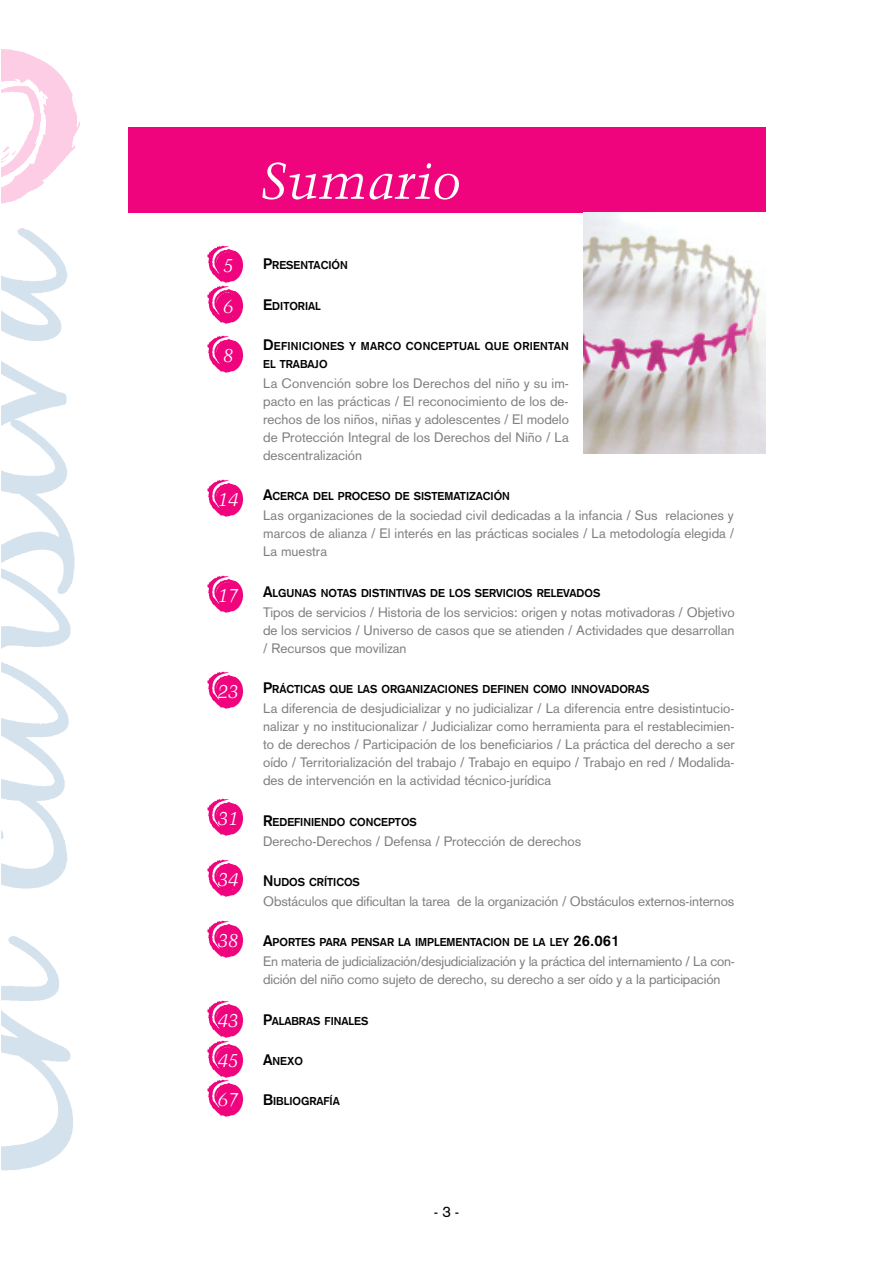
<style>
.page{position:relative;width:893px;height:1263px;background:#fff}
.page>*{position:absolute;margin:0;border:0;box-sizing:border-box;transform-origin:0 0}
.t1{font:italic 51px "Trump Mediaeval";color:#fff}
.t2{font:italic 18.45px/39.5px "Trump Mediaeval";color:#fff}
.t3{font:15px "Akzidenz Grotesk";color:#000}
.t4{font:13.5px/18px "Akzidenz Grotesk";color:#808080;text-align:justify}
.t5{font:13.5px/18px "Akzidenz Grotesk";letter-spacing:-.02em;color:#808080}
.t6{font:700 11.25px "Akzidenz Grotesk";color:#000}
.t7{font:700 11.25px/18px "Akzidenz Grotesk";letter-spacing:.02em;color:#000}
.s1{font-size:15px}
</style>
<div class="page">
<img style="left:207px;top:245px;width:36px;height:37px">
<img style="left:2px;top:50px;width:77px;height:1121px">
<div style="left:128px;top:128px;width:638px;height:85px;background:#ef047e"></div>
<div style="left:216px;top:252px;width:23px;height:25px;background:#ef047e;border-radius:50%"></div>
<img style="left:207px;top:285px;width:36px;height:38px">
<div style="left:216px;top:292px;width:23px;height:26px;background:#ef047e;border-radius:50%"></div>
<img style="left:207px;top:335px;width:36px;height:37px">
<div style="left:216px;top:342px;width:23px;height:25px;background:#ef047e;border-radius:50%"></div>
<img style="left:584px;top:213px;width:181px;height:241px">
<img style="left:207px;top:479px;width:36px;height:37px">
<div style="left:216px;top:486px;width:23px;height:25px;background:#ef047e;border-radius:50%"></div>
<img style="left:207px;top:575px;width:36px;height:38px">
<div style="left:216px;top:582px;width:23px;height:25px;background:#ef047e;border-radius:50%"></div>
<img style="left:207px;top:671px;width:36px;height:37px">
<div style="left:216px;top:678px;width:23px;height:25px;background:#ef047e;border-radius:50%"></div>
<img style="left:207px;top:798px;width:36px;height:37px">
<div style="left:216px;top:805px;width:23px;height:25px;background:#ef047e;border-radius:50%"></div>
<img style="left:207px;top:859px;width:36px;height:37px">
<div style="left:216px;top:865px;width:23px;height:26px;background:#ef047e;border-radius:50%"></div>
<img style="left:207px;top:920px;width:36px;height:37px">
<div style="left:216px;top:927px;width:23px;height:25px;background:#ef047e;border-radius:50%"></div>
<img style="left:207px;top:1000px;width:36px;height:116px">
<div style="left:216px;top:1007px;width:23px;height:25px;background:#ef047e;border-radius:50%"></div>
<div style="left:216px;top:1047px;width:23px;height:25px;background:#ef047e;border-radius:50%"></div>
<div style="left:216px;top:1086px;width:23px;height:25px;background:#ef047e;border-radius:50%"></div>
<h2 class="t2" style="left:223px;top:246px;width:12px;line-height:40.5px">5<br>6</h2>
<h2 class="t2" style="left:223px;top:336px;width:12px">8</h2>
<h2 class="t2" style="left:218px;top:480px;width:22px">14</h2>
<h2 class="t2" style="left:218px;top:576px;width:22px">17</h2>
<h2 class="t2" style="left:218px;top:672px;width:22px">23</h2>
<h2 class="t2" style="left:218px;top:799px;width:22px">31</h2>
<h2 class="t2" style="left:218px;top:860px;width:22px">34</h2>
<h2 class="t2" style="left:218px;top:921px;width:22px">38</h2>
<h2 class="t2" style="left:218px;top:1001px;width:22px;text-align:justify">43<br>45<br>67</h2>
<h1 class="t1" style="left:260px;top:151px;width:203px">Sumario</h1>
<p class="t6" style="left:263px;top:261px;width:86px"><span class="s1">P</span>RESENTACIÓN</p>
<p class="t6" style="left:263px;top:302px;width:59px"><span class="s1">E</span>DITORIAL</p>
<p class="t7" style="left:263px;top:338px;width:307px"><span class="s1">D</span>EFINICIONES Y MARCO CONCEPTUAL QUE ORIENTAN<br>EL TRABAJO</p>
<p class="t4" style="left:263px;top:376px;width:307px">La Convención sobre los Derechos del niño y su im&shy;pacto en las prácticas / El reconocimiento de los de&shy;rechos de los niños, niñas y adolescentes / El modelo de Protección Integral de los Derechos del Niño / La descentralización</p>
<p class="t6" style="left:263px;top:492px;width:248px"><span class="s1">A</span>CERCA DEL PROCESO DE SISTEMATIZACIÓN</p>
<p class="t4" style="left:263px;top:508px;width:473px">Las organizaciones de la sociedad civil dedicadas a la infancia / Sus relaciones y marcos de alianza / El interés en las prácticas sociales / La metodología elegida / La muestra</p>
<p class="t6" style="left:263px;top:589px;width:339px"><span class="s1">A</span>LGUNAS NOTAS DISTINTIVAS DE LOS SERVICIOS RELEVADOS</p>
<p class="t4" style="left:263px;top:604px;width:473px">Tipos de servicios / Historia de los servicios: origen y notas motivadoras / Objetivo de los servicios / Universo de casos que se atienden / Actividades que desarrollan / Recursos que movilizan</p>
<p class="t6" style="left:263px;top:685px;width:388px"><span class="s1">P</span>RÁCTICAS QUE LAS ORGANIZACIONES DEFINEN COMO INNOVADORAS</p>
<p class="t4" style="left:263px;top:701px;width:473px">La diferencia de desjudicializar y no judicializar / La diferencia entre desistintucio&shy;nalizar y no institucionalizar / Judicializar como herramienta para el restablecimien&shy;to de derechos / Participación de los beneficiarios / La práctica del derecho a ser oído / Territorialización del trabajo / Trabajo en equipo / Trabajo en red / Modalida&shy;des de intervención en la actividad técnico-jurídica</p>
<p class="t6" style="left:263px;top:817px;width:155px"><span class="s1">R</span>EDEFINIENDO CONCEPTOS</p>
<p class="t4" style="left:263px;top:833px;width:320px">Derecho-Derechos / Defensa / Protección de derechos</p>
<p class="t6" style="left:263px;top:878px;width:98px"><span class="s1">N</span>UDOS CRÍTICOS</p>
<p class="t4" style="left:263px;top:894px;width:473px">Obstáculos que dificultan la tarea de la organización / Obstáculos externos-internos</p>
<p class="t6" style="left:263px;top:938px;width:358px"><span class="s1">A</span>PORTES PARA PENSAR LA IMPLEMENTACION DE LA LEY <span class="s1">26.061</span></p>
<p class="t5" style="left:263px;top:954px;width:473px">En materia de judicialización/desjudicialización y la práctica del internamiento / La con&shy;dición del niño como sujeto de derecho, su derecho a ser oído y a la participación</p>
<p class="t6" style="left:263px;top:1017px;width:107px"><span class="s1">P</span>ALABRAS FINALES</p>
<p class="t6" style="left:263px;top:1057px;width:41px"><span class="s1">A</span>NEXO</p>
<p class="t6" style="left:263px;top:1097px;width:78px"><span class="s1">B</span>IBLIOGRAFÍA</p>
<p class="t3" style="left:434px;top:1206px;width:27px">-3-</p>
</div>
